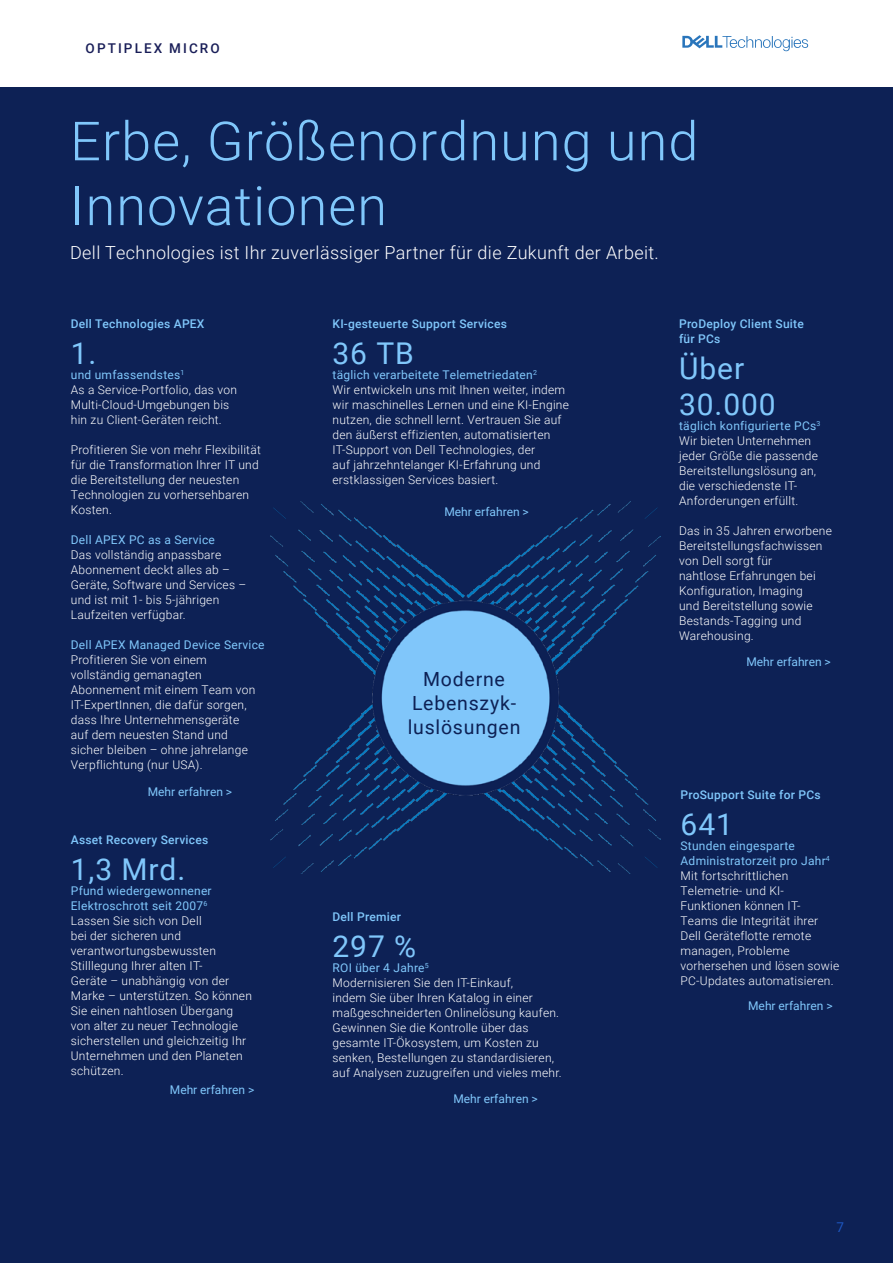
<style>
.page{position:relative;width:893px;height:1263px;background:#fff}
.page>*{position:absolute;margin:0;border:0;box-sizing:border-box;transform-origin:0 0}
.t1{font:300 54px/64.8px "Roboto";letter-spacing:.02em;color:#80c7fb}
.t2{font:30px/36px "Roboto";letter-spacing:.03em;color:#80c7fb}
.t3{font:19.5px/24px "Roboto";letter-spacing:.04em;color:#0d2155;text-align:center}
.t4{font:300 18px "Roboto";letter-spacing:.02em;color:#fff}
.t5{font:500 13.5px "Roboto";letter-spacing:.155em;color:#191e58}
.t6{font:13.5px "Roboto";color:#1d56c0}
.t7{font:300 12px/15px "Roboto";letter-spacing:.02em;color:#fff}
.t8{font:500 12px/15px "Roboto";letter-spacing:.02em;color:#80c7fb}
.t9{font:12px "Roboto";color:#80c7fb}
.t10{font:12px "Roboto";letter-spacing:.02em;color:#80c7fb}
.s1{font-weight:400;color:#80c7fb}
</style>
<div class="page">
<div style="left:0;top:87px;width:893px;height:1176px;background:#0d2155"></div>
<svg style="left:682px;top:35px;width:126px;height:16px"></svg>
<img style="left:271px;top:501px;width:389px;height:373px">
<p class="t5" style="left:86px;top:39px;width:136px">OPTIPLEX MICRO</p>
<h1 class="t1" style="left:70px;top:107px;width:630px">Erbe, Größenordnung und<br>Innovationen</h1>
<h3 class="t4" style="left:70px;top:240px;width:590px">Dell Technologies ist Ihr zuverlässiger Partner für die Zukunft der Arbeit.</h3>
<p class="t8" style="left:71px;top:315px;width:135px">Dell Technologies APEX</p>
<h2 class="t2" style="left:71px;top:334px;width:27px">1.</h2>
<p class="t7" style="left:71px;top:366px;width:168px"><span class="s1">und umfassendstes</span><sup>1<br></sup>As a Service-Portfolio, das von<br>Multi-Cloud-Umgebungen bis hin zu Client-Geräten reicht.</p>
<p class="t7" style="left:71px;top:441px;width:192px">Profitieren Sie von mehr Flexibilität für die Transformation Ihrer IT und die Bereitstellung der neuesten<br>Technologien zu vorhersehbaren<br>Kosten.</p>
<p class="t10" style="left:71px;top:531px;width:146px">Dell APEX PC as a Service</p>
<p class="t7" style="left:71px;top:546px;width:177px">Das vollständig anpassbare<br>Abonnement deckt alles ab –<br>Geräte, Software und Services – und ist mit 1- bis 5-jährigen<br>Laufzeiten verfügbar.</p>
<p class="t10" style="left:71px;top:636px;width:195px">Dell APEX Managed Device Service</p>
<p class="t7" style="left:71px;top:651px;width:186px">Profitieren Sie von einem vollständig gemanagten<br>Abonnement mit einem Team von<br>IT-ExpertInnen, die dafür sorgen, dass Ihre Unternehmensgeräte auf dem neuesten Stand und sicher bleiben – ohne jahrelange<br>Verpflichtung (nur USA).</p>
<p class="t9" style="left:148px;top:784px;width:86px">Mehr erfahren &gt;</p>
<p class="t8" style="left:71px;top:832px;width:139px">Asset Recovery Services</p>
<h2 class="t2" style="left:71px;top:850px;width:116px">1,3 Mrd.</h2>
<p class="t7" style="left:71px;top:883px;width:183px"><span class="s1">Pfund wiedergewonnener<br>Elektroschrott seit 2007</span><sup>6<br></sup>Lassen Sie sich von Dell<br>bei der sicheren und verantwortungsbewussten<br>Stilllegung Ihrer alten IT-<br>Geräte – unabhängig von der<br>Marke – unterstützen. So können<br>Sie einen nahtlosen Übergang von alter zu neuer Technologie sicherstellen und gleichzeitig Ihr<br>Unternehmen und den Planeten schützen.</p>
<p class="t9" style="left:170px;top:1081px;width:86px">Mehr erfahren &gt;</p>
<p class="t8" style="left:333px;top:315px;width:176px">KI-gesteuerte Support Services</p>
<h2 class="t2" style="left:333px;top:334px;width:83px">36 TB</h2>
<p class="t7" style="left:333px;top:366px;width:238px"><span class="s1">täglich verarbeitete Telemetriedaten</span><sup>2<br></sup>Wir entwickeln uns mit Ihnen weiter, indem wir maschinelles Lernen und eine KI-Engine nutzen, die schnell lernt. Vertrauen Sie auf den äußerst effizienten, automatisierten IT-Support von Dell Technologies, der<br>auf jahrzehntelanger KI-Erfahrung und erstklassigen Services basiert.</p>
<p class="t9" style="left:444px;top:503px;width:86px">Mehr erfahren &gt;</p>
<h3 class="t3" style="left:408px;top:666px;width:114px">Moderne<br>Lebenszyk&shy;luslösungen</h3>
<p class="t8" style="left:333px;top:908px;width:70px">Dell Premier</p>
<h2 class="t2" style="left:333px;top:927px;width:85px">297 %</h2>
<p class="t7" style="left:333px;top:959px;width:231px"><span class="s1">ROI über 4 Jahre</span><sup>5<br></sup>Modernisieren Sie den IT-Einkauf,<br>indem Sie über Ihren Katalog in einer maßgeschneiderten Onlinelösung kaufen.<br>Gewinnen Sie die Kontrolle über das gesamte IT-Ökosystem, um Kosten zu senken, Bestellungen zu standardisieren, auf Analysen zuzugreifen und vieles mehr.</p>
<p class="t9" style="left:453px;top:1090px;width:86px">Mehr erfahren &gt;</p>
<p class="t8" style="left:679px;top:315px;width:126px">ProDeploy Client Suite für PCs</p>
<h2 class="t2" style="left:679px;top:349px;width:98px">Über<br>30.000</h2>
<p class="t7" style="left:679px;top:417px;width:143px"><span class="s1">täglich konfigurierte PCs</span><sup>3<br></sup>Wir bieten Unternehmen jeder Größe die passende<br>Bereitstellungslösung an, die verschiedenste IT-<br>Anforderungen erfüllt.</p>
<p class="t7" style="left:679px;top:522px;width:154px">Das in 35 Jahren erworbene<br>Bereitstellungsfachwissen von Dell sorgt für<br>nahtlose Erfahrungen bei<br>Konfiguration, Imaging<br>und Bereitstellung sowie<br>Bestands-Tagging und<br>Warehousing.</p>
<p class="t9" style="left:746px;top:653px;width:86px">Mehr erfahren &gt;</p>
<p class="t8" style="left:681px;top:787px;width:142px">ProSupport Suite for PCs</p>
<h2 class="t2" style="left:681px;top:805px;width:54px">641</h2>
<p class="t7" style="left:681px;top:838px;width:160px"><span class="s1">Stunden eingesparte<br>Administratorzeit pro Jahr</span><sup>4<br></sup>Mit fortschrittlichen<br>Telemetrie- und KI-<br>Funktionen können IT-<br>Teams die Integrität ihrer<br>Dell Geräteflotte remote managen, Probleme vorhersehen und lösen sowie<br>PC-Updates automatisieren.</p>
<p class="t9" style="left:748px;top:997px;width:86px">Mehr erfahren &gt;</p>
<p class="t6" style="left:837px;top:1218px;width:9px">7</p>
</div>
